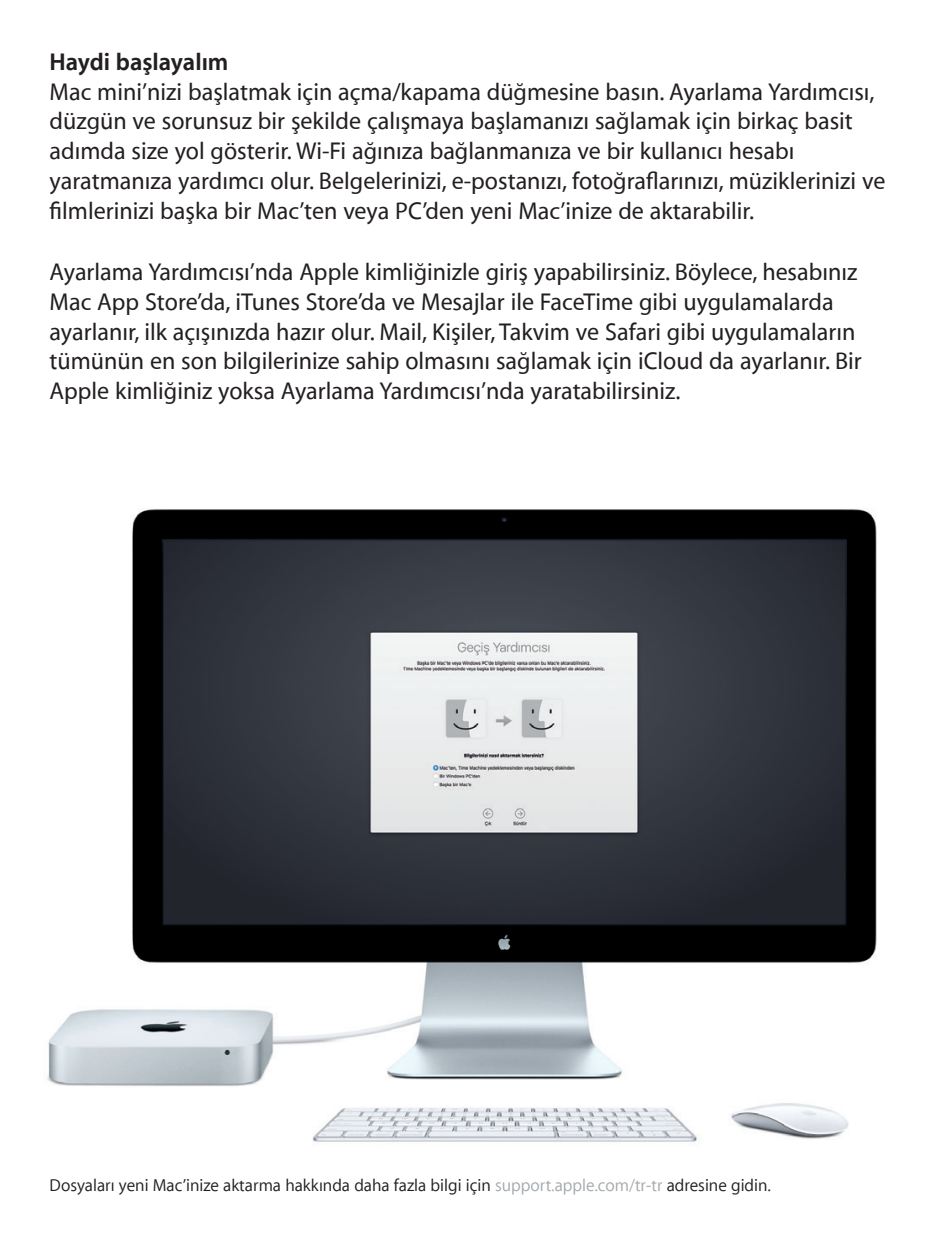
<style>
.page{position:relative;width:943px;height:1241px;background:#fff}
.page>*{position:absolute;margin:0;border:0;box-sizing:border-box;transform-origin:0 0}
.BodyRegular{font:500 24.5px/29.8px "Myriad Set Pro";color:#231f20}
.Head{font:700 24.5px "Myriad Set Pro";color:#231f20}
.Copyright{font:17.5px "Myriad Set Pro Text";color:#231f20}
.s1{color:#a3a9ad}
</style>
<div class="page">
<img style="left:46px;top:509px;width:831px;height:633px">
<p class="Head" style="left:50px;top:43px;width:180px">Haydi başlayalım</p>
<p class="BodyRegular" style="left:50px;top:75px;width:837px">Mac mini’nizi başlatmak için açma/kapama düğmesine basın. Ayarlama Yardımcısı, düzgün ve sorunsuz bir şekilde çalışmaya başlamanızı sağlamak için birkaç basit adımda size yol gösterir. Wi-Fi ağınıza bağlanmanıza ve bir kullanıcı hesabı yaratmanıza yardımcı olur. Belgelerinizi, e-postanızı, fotoğraflarınızı, müziklerinizi ve filmlerinizi başka bir Mac’ten veya PC’den yeni Mac’inize de aktarabilir.</p>
<p class="BodyRegular" style="left:50px;top:256px;width:813px">Ayarlama Yardımcısı’nda Apple kimliğinizle giriş yapabilirsiniz. Böylece, hesabınız Mac App Store’da, iTunes Store’da ve Mesajlar ile FaceTime gibi uygulamalarda ayarlanır, ilk açışınızda hazır olur. Mail, Kişiler, Takvim ve Safari gibi uygulamaların tümünün en son bilgilerinize sahip olmasını sağlamak için iCloud da ayarlanır. Bir Apple kimliğiniz yoksa Ayarlama Yardımcısı’nda yaratabilirsiniz.</p>
<p class="Copyright" style="left:50px;top:1171px;width:723px">Dosyaları yeni Mac’inize aktarma hakkında daha fazla bilgi için <span class="s1">support.apple.com/tr-tr</span> adresine gidin.</p>
</div>
